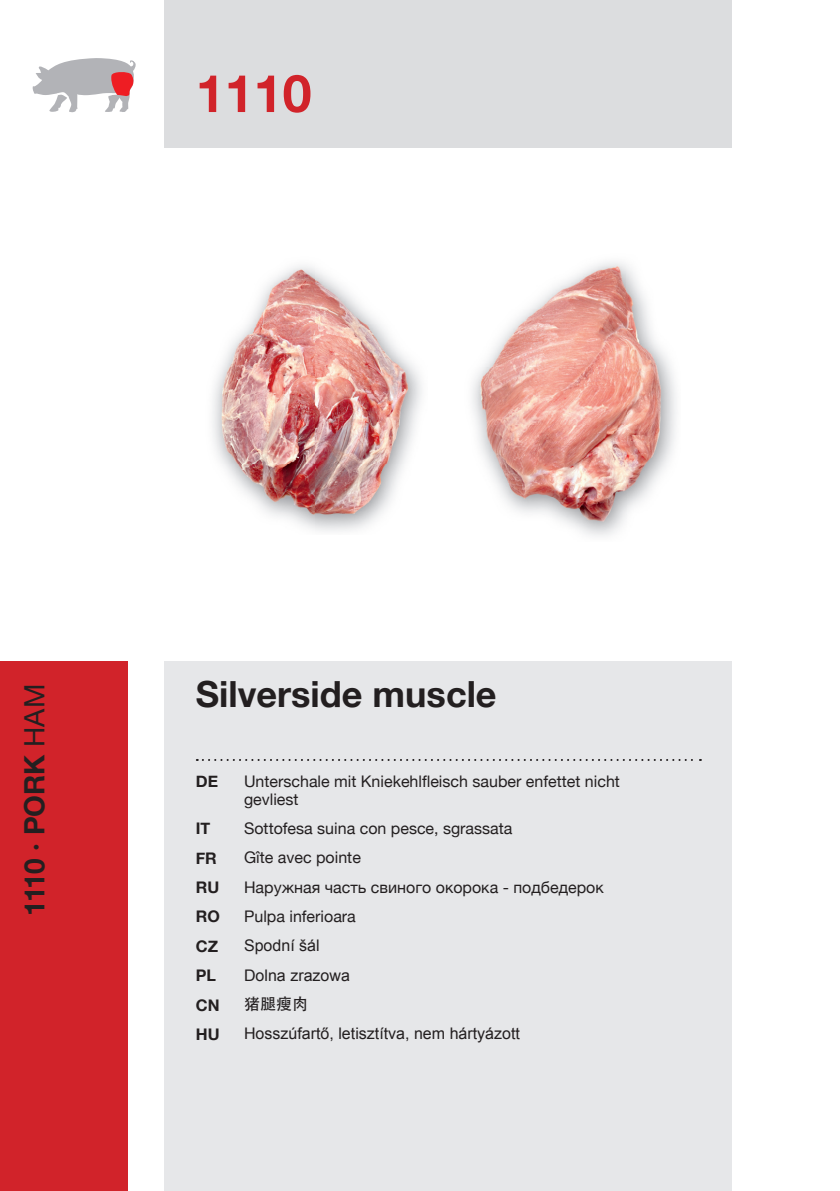
<style>
.page{position:relative;width:840px;height:1191px;background:#fff}
.page>*{position:absolute;margin:0;border:0;box-sizing:border-box;transform-origin:0 0}
.t1{font:700 52px "Helvetica Neue";color:#d1232a}
.t2{font:700 36px "Helvetica Neue";color:#231f20}
.t3{font:700 28px "Helvetica Neue";letter-spacing:-.015em;color:#231f20}
.t4{font:16px/29.4px "Helvetica Neue";color:#231f20}
.t5{font:16px/29.4px "Arial";color:#231f20}
.t6{font:700 16px/29.4px "Helvetica Neue";color:#231f20}
.t7{font:16px "Adobe Heiti Std Regular G Bpc EUC H";color:#231f20}
.s1{font-weight:400}
</style>
<div class="page">
<div style="left:164px;top:661px;width:567px;height:530px;background:#e6e7e9"></div>
<div style="left:164px;top:0;width:567px;height:147px;background:#dcdddf"></div>
<div style="left:0;top:661px;width:128px;height:530px;background:#d1232a"></div>
<svg style="left:197px;top:759px;width:503px;height:2px"></svg>
<svg style="left:33px;top:58px;width:103px;height:55px"></svg>
<img style="left:212px;top:266px;width:210px;height:265px">
<img style="left:472px;top:262px;width:204px;height:274px">
<h1 class="t1" style="left:196px;top:61px;width:117px">1110</h1>
<h3 class="t3" style="left:17px;top:915px;width:233px;rotate:-90deg">1110 · PORK <span class="s1">HAM</span></h3>
<h2 class="t2" style="left:196px;top:672px;width:302px">Silverside muscle</h2>
<p class="t6" style="left:196px;top:766px;width:24px">DE</p>
<p class="t6" style="left:196px;top:813px;width:25px">IT<br>FR<br>RU<br>RO<br>CZ<br>PL<br>CN<br>HU</p>
<p class="t4" style="left:244px;top:771px;width:377px;line-height:18px">Unterschale mit Kniekehlfleisch sauber enfettet nicht gevliest</p>
<p class="t4" style="left:244px;top:813px;width:361px">Sottofesa suina con pesce, sgrassata<br>Gîte avec pointe<br>Наружная часть свиного окорока - подбедерок<br>Pulpa inferioara</p>
<p class="t5" style="left:244px;top:931px;width:107px">Spodní šál<br>Dolna zrazowa</p>
<p class="t7" style="left:244px;top:998px;width:65px">猪腿瘦肉</p>
<p class="t5" style="left:244px;top:1019px;width:277px">Hosszúfartő, letisztítva, nem hártyázott</p>
</div>
